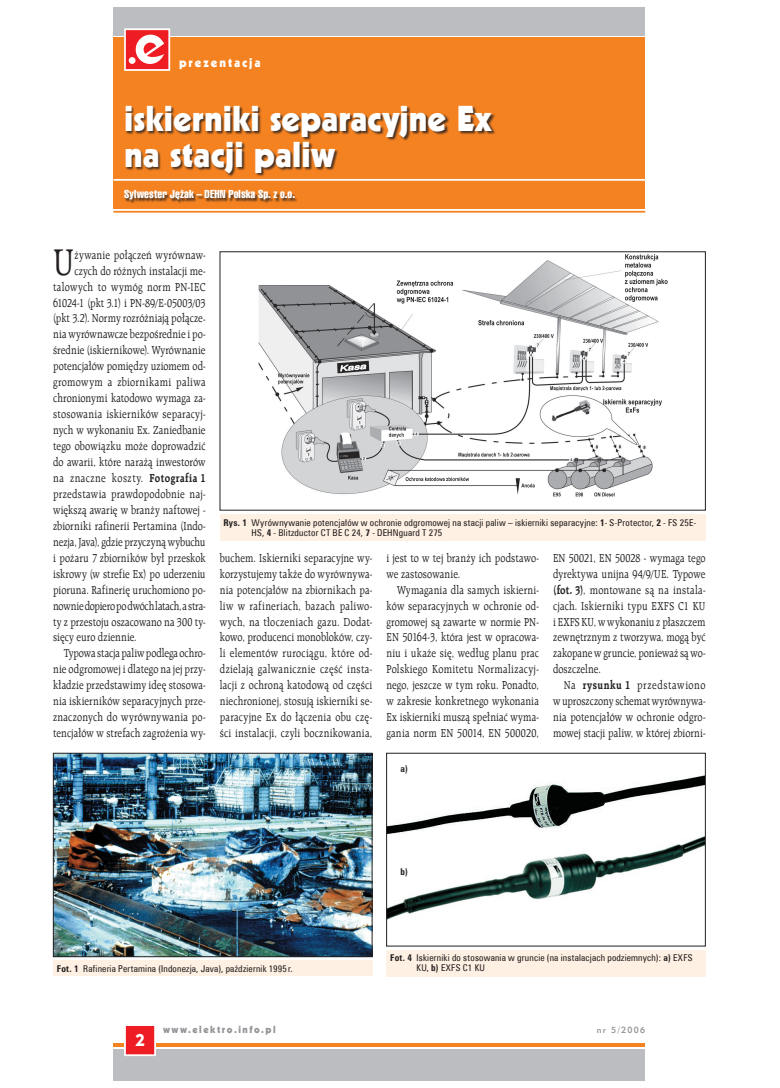
<style>
.page{position:relative;width:780px;height:1088px;background:#fff}
.page>*{position:absolute;margin:0;border:0;box-sizing:border-box;transform-origin:0 0}
.t1{font:39.88px "Raleigh EU";color:#231f20;scale:.82 1}
.t2{font:35px/35.4px "Geometric 231 Hv EU";color:#fff}
.t3{font:12.5px "Geometric 231 Hv EU";letter-spacing:.15em;color:#fff}
.t4{font:12.38px/16px "Raleigh EU";letter-spacing:.01em;color:#231f20;text-align:justify;scale:.82 1}
.t5{font:12.38px "Raleigh EU";letter-spacing:-.01em;color:#231f20;scale:.82 1}
.t6{font:12.38px "Raleigh EU";letter-spacing:-.02em;color:#231f20;scale:.82 1}
.t7{font:12.38px "Raleigh EU";letter-spacing:.04em;color:#231f20;scale:.82 1}
.t8{font:12.38px "Raleigh EU";letter-spacing:.035em;color:#231f20;scale:.82 1}
.t9{font:11.25px "Swis 911 Cm EU";letter-spacing:.015em;color:#fff}
.t10{font:10px "Geometric 231 Hv EU";letter-spacing:.15em;color:#939598}
.t11{font:9.38px/10px "Zurich Cn EU";letter-spacing:.02em;color:#231f20}
.t12{font:700 9.38px "Zurich Cn EU";color:#231f20}
.t13{font:8.75px "Geometric 415 Md EU";letter-spacing:.15em;color:#939598}
.s1{font-weight:700}
</style>
<div class="page">
<div style="left:113px;top:1049px;width:532px;height:32px;background:#bcbdc0"></div>
<div style="left:113px;top:7px;width:532px;height:28px;background:#bcbdc0"></div>
<hr style="left:113px;top:1044px;width:532px;height:3px;background:#f58220">
<div style="left:113px;top:37px;width:532px;height:172px;background:#f58220"></div>
<hr style="left:113px;top:179px;width:532px;height:2px;background:#fff">
<hr style="left:113px;top:211px;width:532px;height:2px;background:#f58220">
<div style="left:220px;top:514px;width:485px;height:26px;background:#fef0e2"></div>
<img style="left:258px;top:254px;width:410px;height:243px">
<div style="left:53px;top:960px;width:319px;height:16px;background:#fef0e2"></div>
<img style="left:55px;top:755px;width:315px;height:200px">
<div style="left:53px;top:753px;width:319px;height:204px;border:1px solid #231f20"></div>
<div style="left:386px;top:950px;width:319px;height:26px;background:#fef0e2"></div>
<img style="left:388px;top:775px;width:315px;height:145px">
<div style="left:386px;top:753px;width:319px;height:193px;border:1px solid #231f20"></div>
<div style="left:125px;top:1025px;width:30px;height:30px;background:#ee1d23"></div>
<div style="left:124px;top:1024px;width:32px;height:32px;border:2px solid #fff"></div>
<div style="left:125px;top:29px;width:43px;height:41px;background:#ee1d23"></div>
<svg style="left:134px;top:34px;width:30px;height:30px"></svg>
<div style="left:129px;top:57px;width:6px;height:7px;background:#fff;border-radius:50%"></div>
<div style="left:124px;top:28px;width:46px;height:43px;border:2px solid #fff"></div>
<div style="left:123px;top:105px;width:373px;height:99px;background:#231f20;opacity:.8"></div>
<p class="t3" style="left:179px;top:55px;width:83px">prezentacja</p>
<h2 class="t2" style="left:124px;top:101px;width:369px">iskierniki separacyjne Ex na stacji paliw</h2>
<p class="t9" style="left:124px;top:188px;width:172px">Sylwester Jężak – DEHN Polska Sp. z o.o.</p>
<h1 class="t1" style="left:53px;top:238px;width:27px">U</h1>
<p class="t4" style="left:74px;top:246px;width:161px">żywanie połączeń wyrównaw-</p>
<p class="t4" style="left:74px;top:262px;width:161px">czych do różnych instalacji me-</p>
<p class="t4" style="left:53px;top:278px;width:187px">talowych to wymóg norm PN-IEC</p>
<p class="t4" style="left:53px;top:294px;width:187px">61024-1 (pkt 3.1) i PN-89/E-05003/03</p>
<p class="t4" style="left:53px;top:310px;width:187px">(pkt 3.2). Normy rozróżniają połącze-</p>
<p class="t4" style="left:53px;top:326px;width:187px">nia wyrównawcze bezpośrednie i po-</p>
<p class="t4" style="left:53px;top:342px;width:187px">średnie (iskiernikowe). Wyrównanie</p>
<p class="t4" style="left:53px;top:358px;width:187px">potencjałów pomiędzy uziomem od-</p>
<p class="t8" style="left:53px;top:375px;width:187px">gromowym a zbiornikami paliwa</p>
<p class="t4" style="left:53px;top:390px;width:187px">chronionymi katodowo wymaga za-</p>
<p class="t4" style="left:53px;top:406px;width:187px">stosowania iskierników separacyj-</p>
<p class="t4" style="left:53px;top:422px;width:187px">nych w wykonaniu Ex. Zaniedbanie</p>
<p class="t4" style="left:53px;top:438px;width:187px">tego obowiązku może doprowadzić</p>
<p class="t4" style="left:53px;top:454px;width:187px">do awarii, które narażą inwestorów</p>
<p class="t7" style="left:53px;top:471px;width:187px">na znaczne koszty. <span class="s1">Fotografia 1</span></p>
<p class="t4" style="left:53px;top:486px;width:187px">przedstawia prawdopodobnie naj-</p>
<p class="t4" style="left:53px;top:502px;width:187px">większą awarię w branży naftowej -</p>
<p class="t4" style="left:53px;top:518px;width:187px">zbiorniki rafinerii Pertamina (Indo-</p>
<p class="t5" style="left:53px;top:534px;width:187px">nezja, Java), gdzie przyczyną wybuchu</p>
<p class="t4" style="left:53px;top:549px;width:187px">i pożaru 7 zbiorników był przeskok</p>
<p class="t4" style="left:53px;top:565px;width:187px">iskrowy (w strefie Ex) po uderzeniu</p>
<p class="t4" style="left:53px;top:581px;width:187px">pioruna. Rafinerię uruchomiono po-</p>
<p class="t6" style="left:53px;top:598px;width:187px">nownie dopiero po dwóch latach, a stra-</p>
<p class="t4" style="left:53px;top:613px;width:187px">ty z przestoju oszacowano na 300 ty-</p>
<p class="t4" style="left:53px;top:629px;width:103px">sięcy euro dziennie.</p>
<p class="t4" style="left:64px;top:645px;width:174px">Typowa stacja paliw podlega ochro-</p>
<p class="t4" style="left:53px;top:661px;width:187px">nie odgromowej i dlatego na jej przy-</p>
<p class="t4" style="left:53px;top:677px;width:187px">kładzie przedstawimy ideę stosowa-</p>
<p class="t4" style="left:53px;top:693px;width:187px">nia iskierników separacyjnych prze-</p>
<p class="t4" style="left:53px;top:709px;width:187px">znaczonych do wyrównywania po-</p>
<p class="t4" style="left:53px;top:725px;width:187px">tencjałów w strefach zagrożenia wy-</p>
<p class="t11" style="left:251px;top:517px;width:446px;text-indent:-28px"><span class="s1">Rys. 1</span> Wyrównywanie potencjałów w ochronie odgromowej na stacji paliw – iskierniki separacyjne: <span class="s1">1</span>- S-Protector, <span class="s1">2</span> - FS 25E-<br>HS, <span class="s1">4</span> - Blitzductor CT BE C 24, <span class="s1">7</span> - DEHNguard T 275</p>
<p class="t4" style="left:220px;top:549px;width:187px">buchem. Iskierniki separacyjne wy&shy;korzystujemy także do wyrównywa&shy;nia potencjałów na zbiornikach pa&shy;liw w rafineriach, bazach paliwo&shy;wych, na tłoczeniach gazu. Dodat&shy;kowo, producenci monobloków, czy&shy;li elementów rurociągu, które od&shy;dzielają galwanicznie część insta&shy;lacji z ochroną katodową od części niechronionej, stosują iskierniki se&shy;paracyjne Ex do łączenia obu czę&shy;ści instalacji, czyli bocznikowania,</p>
<p class="t4" style="left:386px;top:549px;width:187px">i jest to w tej branży ich podstawo&shy;we zastosowanie.</p>
<p class="t4" style="left:386px;top:581px;width:187px;text-indent:11px">Wymagania dla samych iskierni&shy;ków separacyjnych w ochronie od&shy;gromowej są zawarte w normie PN-EN 50164-3, która jest w opracowa&shy;niu i ukaże się, według planu prac Polskiego Komitetu Normalizacyj&shy;nego, jeszcze w tym roku. Ponadto, w zakresie konkretnego wykonania Ex iskierniki muszą spełniać wyma&shy;gania norm EN 50014, EN 500020,</p>
<p class="t12" style="left:400px;top:763px;width:9px">a)</p>
<p class="t4" style="left:553px;top:549px;width:187px">EN 50021, EN 50028 - wymaga tego dyrektywa unijna 94/9/UE. Typowe <span class="s1">(fot. 3)</span>, montowane są na instala&shy;cjach. Iskierniki typu EXFS C1 KU i EXFS KU, w wykonaniu z płaszczem zewnętrznym z tworzywa, mogą być zakopane w gruncie, ponieważ są wo&shy;doszczelne.</p>
<p class="t4" style="left:553px;top:677px;width:187px;text-indent:11px">Na <span class="s1">rysunku 1</span> przedstawiono w uproszczony schemat wyrównywa&shy;nia potencjałów w ochronie odgro&shy;mowej stacji paliw, w której zbiorni-</p>
<p class="t12" style="left:400px;top:866px;width:9px">b)</p>
<p class="t11" style="left:57px;top:963px;width:238px"><span class="s1">Fot. 1</span> Rafineria Pertamina (Indonezja, Java), październik 1995r.</p>
<p class="t11" style="left:416px;top:953px;width:278px;text-indent:-26px"><span class="s1">Fot. 4</span> Iskierniki do stosowania w gruncie (na instalacjach podziemnych): <span class="s1">a)</span> EXFS<br>KU, <span class="s1">b)</span> EXFS C1 KU</p>
<p class="t10" style="left:163px;top:1023px;width:114px">www.elektro.info.pl</p>
<p class="t13" style="left:596px;top:1024px;width:50px">nr 5/2006</p>
</div>
